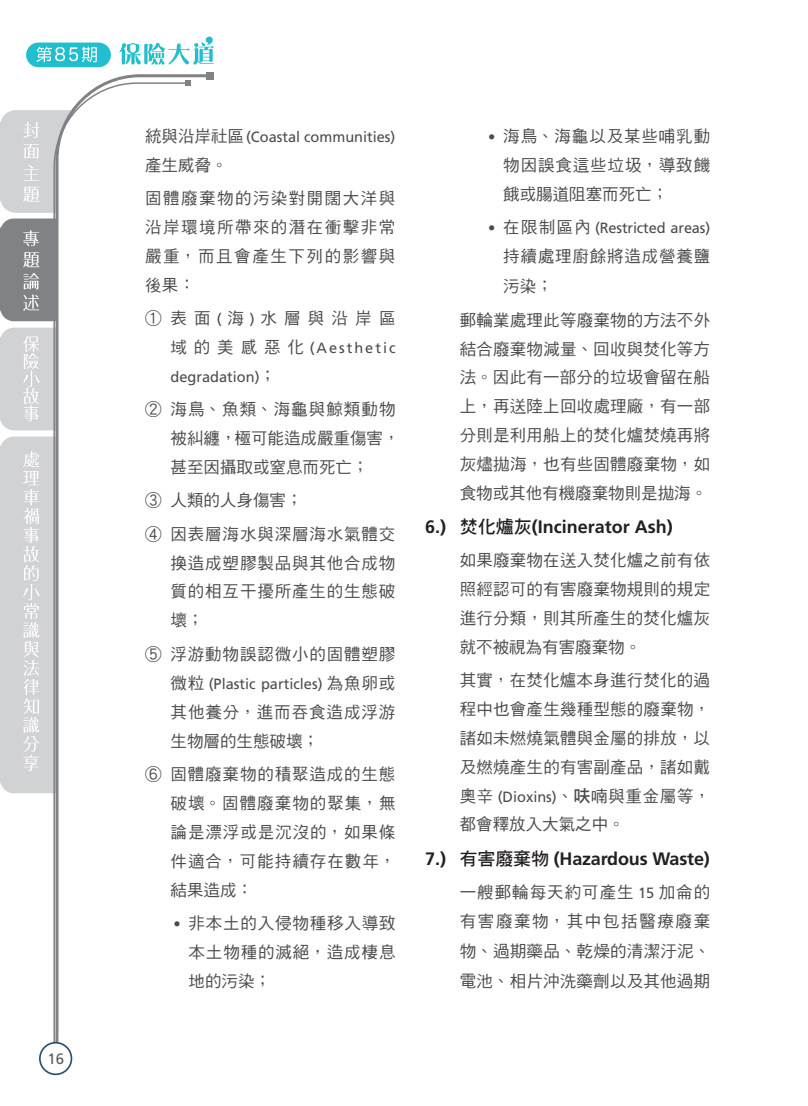
<style>
.page{position:relative;width:808px;height:1106px;background:#fff}
.page>*{position:absolute;margin:0;border:0;box-sizing:border-box;transform-origin:0 0}
._0-內文標_一{font:700 18px "Frutiger LT Std";letter-spacing:-.005em;color:#231f20}
._0-內文標_一_內文{font:16.5px/28.8px "DF Hei Std W5";letter-spacing:.015em;color:#4b4c4d;text-align:justify}
._00-_1_內文齊頭{font:16.5px/29px "DF Hei Std W5";letter-spacing:.05em;color:#4b4c4d;text-align:justify}
._00-_1_內文齊頭-2{font:16.5px/29px "DF Hei Std W5";color:#4b4c4d}
._00-_1_內文齊頭-3{font:16.5px "DF Hei Std W5";letter-spacing:.435em;color:#4b4c4d}
.t1{font:15px "Frutiger LT Std";color:#57585a}
._00-_1_內文齊頭-4{font:14.85px/29px "Frutiger LT Std";color:#4b4c4d}
._0-內文標_一_內文-2{font:14.85px "Frutiger LT Std";color:#4b4c4d}
.s1{font-family:"DF Hei Std W5";font-size:16.5px}
.s2{font-family:"Frutiger LT Std";font-size:14.85px}
.s3{font-family:"DF Hei Std W7";font-weight:400}
.s4{font-family:"Aktiv Grotesk TWHK";font-weight:500}
</style>
<div class="page">
<div style="left:0;top:110px;width:96px;height:103px;background:#d1d2d4;border-radius:15px"></div>
<div style="left:0;top:218px;width:73px;height:103px;background:#808285;border-radius:13px"></div>
<div style="left:0;top:328px;width:73px;height:102px;background:#d1d2d4;border-radius:13px"></div>
<div style="left:0;top:436px;width:73px;height:357px;background:#d1d2d4;border-radius:13px"></div>
<svg style="left:24px;top:122px;width:15px;height:16px"></svg>
<svg style="left:24px;top:144px;width:15px;height:15px"></svg>
<svg style="left:23px;top:165px;width:16px;height:16px"></svg>
<svg style="left:23px;top:187px;width:16px;height:15px"></svg>
<svg style="left:23px;top:230px;width:16px;height:16px"></svg>
<svg style="left:23px;top:252px;width:16px;height:15px"></svg>
<svg style="left:23px;top:273px;width:16px;height:38px"></svg>
<svg style="left:23px;top:336px;width:17px;height:85px"></svg>
<svg style="left:23px;top:451px;width:17px;height:320px"></svg>
<svg style="left:119px;top:36px;width:95px;height:29px"></svg>
<div style="left:206px;top:72px;width:8px;height:8px;background:#808285"></div>
<svg style="left:52px;top:82px;width:133px;height:992px"></svg>
<svg style="left:185px;top:80px;width:6px;height:6px"></svg>
<div style="left:26px;top:43px;width:85px;height:24px;background:#21bece;border-radius:12px"></div>
<svg style="left:36px;top:47px;width:61px;height:15px"></svg>
<div style="left:40px;top:1042px;width:31px;height:32px;background:#fff;border-radius:50%"></div>
<div style="left:39px;top:1041px;width:33px;height:34px;border:2px solid #2a4e70;border-radius:50%"></div>
<div style="left:63px;top:949px;width:40px;height:72px;background:#fff"></div>
<p class="t1" style="left:48px;top:1050px;width:18px">16</p>
<p class="_0-內文標_一_內文-2" style="left:145px;top:128px;width:252px"><span class="s1">統與沿岸社區</span>(Coastal communities)</p>
<p class="_0-內文標_一_內文" style="left:145px;top:150px;width:84px">產生威脅。</p>
<p class="_0-內文標_一_內文" style="left:145px;top:183px;width:252px">固體廢棄物的污染對開闊大洋與沿岸環境所帶來的潛在衝擊非常嚴重，而且會產生下列的影響與後果：</p>
<p class="_00-_1_內文齊頭-3" style="left:145px;top:309px;width:252px">① 表面<span class="s2">(</span>海<span class="s2">)</span>水層與沿岸區</p>
<p class="_00-_1_內文齊頭-4" style="left:171px;top:333px;width:226px"><span class="s1">域的美感惡化</span> (Aesthetic degradation)<span class="s1">；</span></p>
<p class="_00-_1_內文齊頭-2" style="left:171px;top:394px;width:231px;text-indent:-26px">② 海鳥、魚類、海龜與鯨類動物被糾纏，極可能造成嚴重傷害，甚至因攝取或窒息而死亡；</p>
<p class="_00-_1_內文齊頭-2" style="left:145px;top:485px;width:159px">③ 人類的人身傷害；</p>
<p class="_00-_1_內文齊頭" style="left:171px;top:519px;width:226px;text-indent:-26px">④ 因表層海水與深層海水氣體交換造成塑膠製品與其他合成物質的相互干擾所產生的生態破壞；</p>
<p class="_00-_1_內文齊頭" style="left:145px;top:639px;width:252px">⑤ 浮游動物誤認微小的固體塑膠</p>
<p class="_00-_1_內文齊頭-4" style="left:171px;top:669px;width:226px"><span class="s1">微粒</span> (Plastic particles) <span class="s1">為魚卵或</span></p>
<p class="_00-_1_內文齊頭" style="left:171px;top:697px;width:226px">其他養分，進而吞食造成浮游生物層的生態破壞；</p>
<p class="_00-_1_內文齊頭" style="left:171px;top:759px;width:226px;text-indent:-26px">⑥ 固體廢棄物的積聚造成的生態破壞。固體廢棄物的聚集，無論是漂浮或是沉沒的，如果條件適合，可能持續存在數年，結果造成：</p>
<p class="_00-_1_內文齊頭" style="left:189px;top:908px;width:208px;text-indent:-15px"><span class="s2">•</span> 非本土的入侵物種移入導致本土物種的滅絕，造成棲息地的污染；</p>
<p class="_00-_1_內文齊頭" style="left:503px;top:121px;width:208px;text-indent:-15px"><span class="s2">•</span> 海鳥、海龜以及某些哺乳動物因誤食這些垃圾，導致饑餓或腸道阻塞而死亡；</p>
<p class="_00-_1_內文齊頭-4" style="left:488px;top:213px;width:223px">• <span class="s1">在限制區內</span> (Restricted areas)</p>
<p class="_00-_1_內文齊頭" style="left:503px;top:241px;width:208px;line-height:29.5px">持續處理廚餘將造成營養鹽污染；</p>
<p class="_0-內文標_一_內文" style="left:460px;top:305px;width:252px">郵輪業處理此等廢棄物的方法不外結合廢棄物減量、回收與焚化等方法。因此有一部分的垃圾會留在船上，再送陸上回收處理廠，有一部分則是利用船上的焚化爐焚燒再將灰燼拋海，也有些固體廢棄物，如食物或其他有機廢棄物則是拋海。</p>
<p class="_0-內文標_一" style="left:425px;top:516px;width:249px">6.) <span class="s3">焚化爐灰</span>(Incinerator Ash)</p>
<p class="_0-內文標_一_內文" style="left:460px;top:546px;width:252px">如果廢棄物在送入焚化爐之前有依照經認可的有害廢棄物規則的規定進行分類，則其所產生的焚化爐灰就不被視為有害廢棄物。</p>
<p class="_0-內文標_一_內文" style="left:460px;top:665px;width:252px">其實，在焚化爐本身進行焚化的過程中也會產生幾種型態的廢棄物，諸如未燃燒氣體與金屬的排放，以及燃燒產生的有害副產品，諸如戴奧辛 <span class="s2">(Dioxins)</span>、<span class="s4">呋</span>喃與重金屬等，都會釋放入大氣之中。</p>
<p class="_0-內文標_一" style="left:425px;top:848px;width:286px">7.) <span class="s3">有害廢棄物</span> (Hazardous Waste)</p>
<p class="_0-內文標_一_內文" style="left:460px;top:877px;width:252px;line-height:29.5px">一艘郵輪每天約可產生 <span class="s2">15</span> 加侖的有害廢棄物，其中包括醫療廢棄物、過期藥品、乾燥的清潔汙泥、電池、相片沖洗藥劑以及其他過期</p>
</div>
